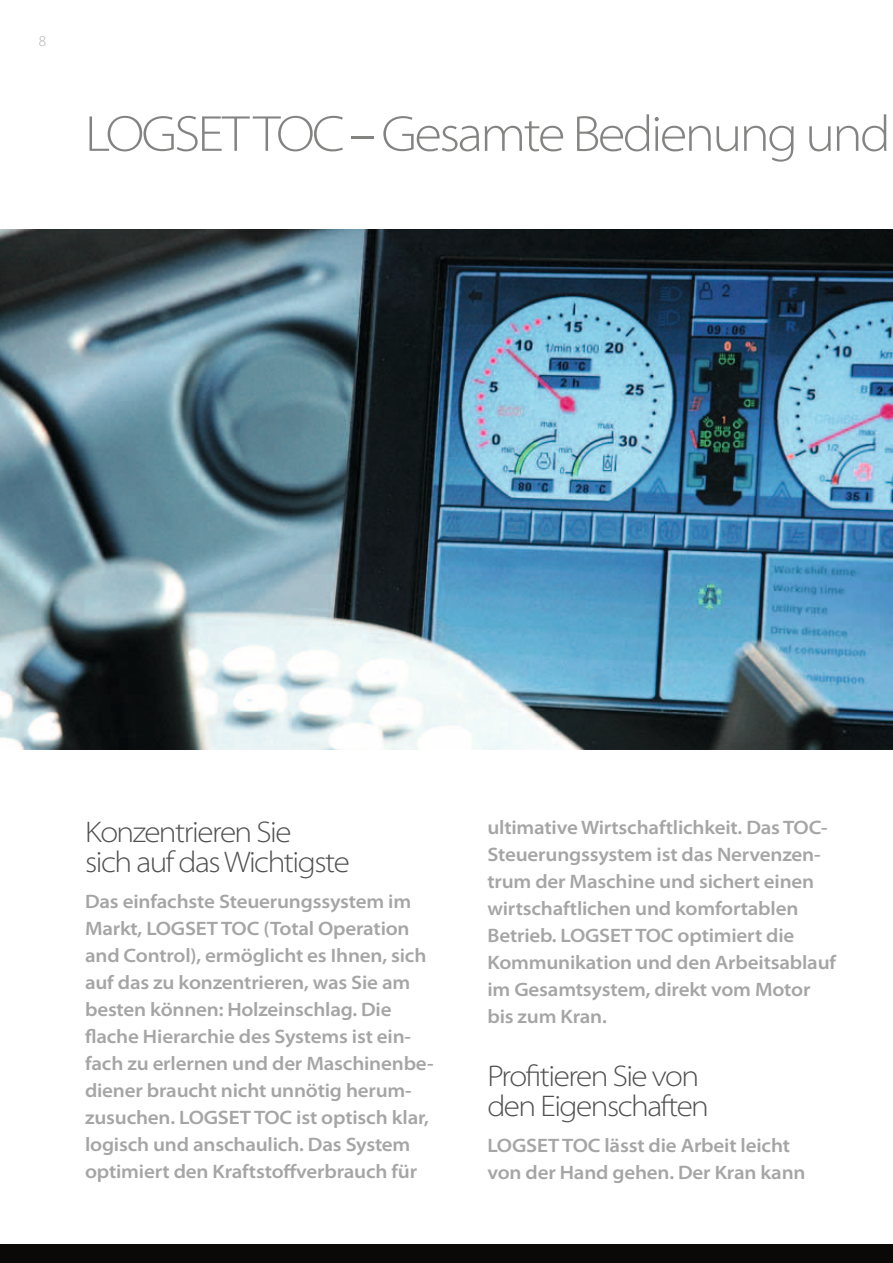
<style>
.page{position:relative;width:893px;height:1263px;background:#fff}
.page>*{position:absolute;margin:0;border:0;box-sizing:border-box;transform-origin:0 0}
.t1{font:300 semi-expanded 51px "Myriad Pro";letter-spacing:-.05em;color:#838382}
.t2{font:300 semi-expanded 30px/30px "Myriad Pro";letter-spacing:-.05em;color:#4f4f4f}
.t3{font:600 semi-expanded 19.5px/27px "Myriad Pro";letter-spacing:-.01em;color:#a5a5a5}
.t4{font:300 15px "Myriad Pro";color:#b1b1b1}
</style>
<div class="page">
<div style="left:0;top:1245px;width:893px;height:18px;background:#0a0908"></div>
<img style="left:0;top:230px;width:893px;height:520px">
<p class="t4" style="left:39px;top:32px;width:9px">8</p>
<h1 class="t1" style="left:85px;top:103px;width:807px">LOGSET TOC – Gesamte Bedienung und</h1>
<h2 class="t2" style="left:85px;top:817px;width:266px">Konzentrieren Sie<br>sich auf das Wichtigste</h2>
<p class="t3" style="left:85px;top:887px;width:350px">Das einfachste Steuerungssystem im Markt, LOGSET TOC (Total Operation and Control), ermöglicht es Ihnen, sich auf das zu konzentrieren, was Sie am besten können: Holzeinschlag. Die flache Hierarchie des Systems ist ein&shy;fach zu erlernen und der Maschinenbe&shy;diener braucht nicht unnötig herum&shy;zusuchen. LOGSET TOC ist optisch klar, logisch und anschaulich. Das System optimiert den Kraftstoffverbrauch für</p>
<p class="t3" style="left:487px;top:814px;width:350px">ultimative Wirtschaftlichkeit. Das TOC-Steuerungssystem ist das Nervenzen&shy;trum der Maschine und sichert einen wirtschaftlichen und komfortablen Betrieb. LOGSET TOC optimiert die Kommunikation und den Arbeitsablauf im Gesamtsystem, direkt vom Motor bis zum Kran.</p>
<h2 class="t2" style="left:487px;top:1061px;width:223px">Profitieren Sie von den Eigenschaften</h2>
<p class="t3" style="left:487px;top:1131px;width:320px">LOGSET TOC lässt die Arbeit leicht von der Hand gehen. Der Kran kann</p>
</div>
